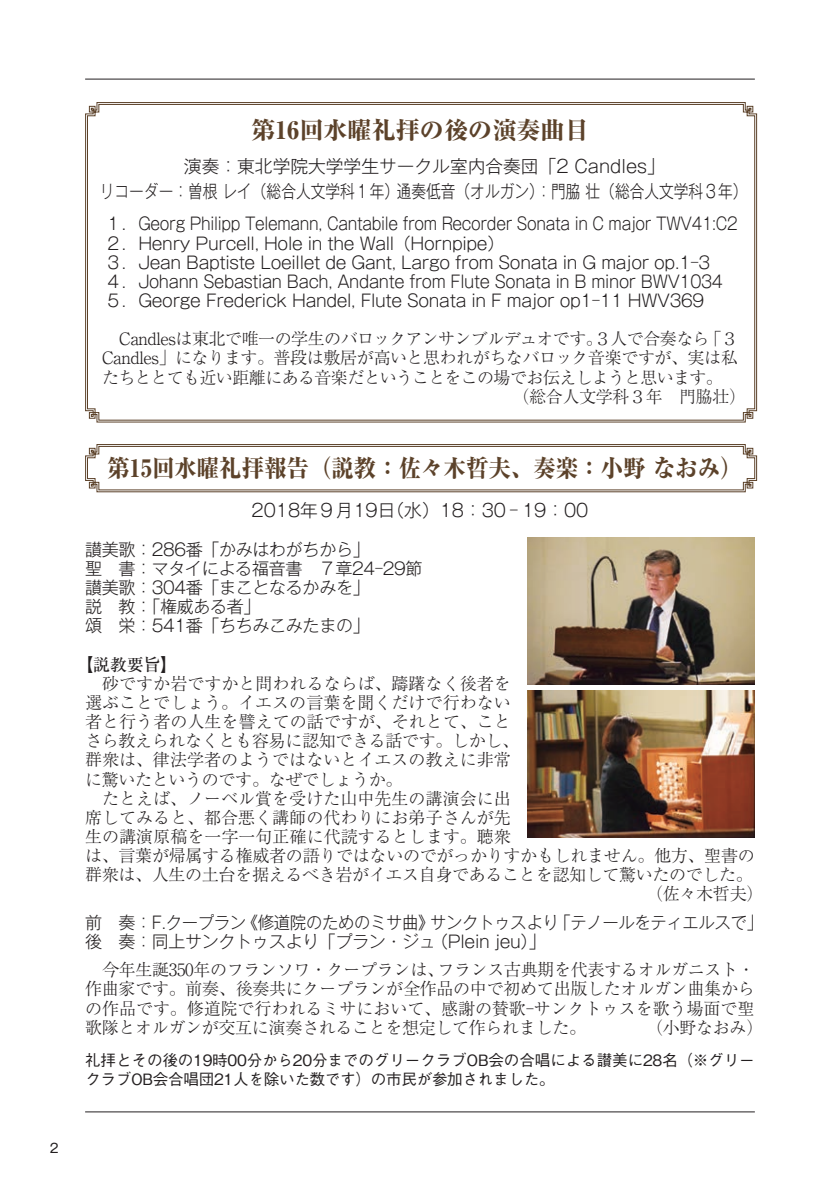
<style>
.page{position:relative;width:840px;height:1191px;background:#fff}
.page>*{position:absolute;margin:0;border:0;box-sizing:border-box;transform-origin:0 0}
.t1{font:800 24px "Ryumin Pr 6";color:#5c422a;scale:.93 1}
.t2{font:800 24px "Ryumin Pr 6";color:#5c422a}
.t3{font:300 17.8px/25.6px "Gothic MB101 Pr 6";color:#231f20;text-align:center}
.t4{font:300 17px/19.2px "Gothic MB101 Pr 6";letter-spacing:-.02em;color:#231f20}
.t5{font:300 17px/19.2px "Ryumin Pr 6";letter-spacing:-.02em;color:#231f20;text-align:justify}
.t6{font:300 17px/19.2px "Ryumin Pr 6";color:#231f20}
.t7{font:300 17px "Ryumin Pr 6";letter-spacing:-.04em;color:#231f20}
.t8{font:500 17px "Ryumin Pr 6";color:#231f20}
.t9{font:500 15.6px/19.2px "Gothic BBB Pr 6";letter-spacing:-.02em;color:#231f20}
.t10{font:12.8px "Gothic MB101 Pr 6";color:#231f20}
</style>
<div class="page">
<svg style="left:86px;top:103px;width:669px;height:318px"></svg>
<hr style="left:85px;top:1111px;width:669px;height:1px;background:#231f20">
<hr style="left:85px;top:79px;width:669px;height:1px;background:#231f20">
<svg style="left:85px;top:444px;width:672px;height:49px"></svg>
<img style="left:527px;top:537px;width:227px;height:147px">
<img style="left:527px;top:690px;width:227px;height:147px">
<p class="t10" style="left:50px;top:1137px;width:10px">2</p>
<h1 class="t2" style="left:251px;top:111px;width:339px">第16回水曜礼拝の後の演奏曲目</h1>
<p class="t3" style="left:100px;top:152px;width:648px">演奏：東北学院大学学生サークル室内合奏団「2 Candles」<br>リコーダー：曽根 レイ（総合人文学科１年）通奏低音（オルガン）：門脇 壮（総合人文学科３年）</p>
<p class="t4" style="left:105px;top:213px;width:634px">１．Georg Philipp Telemann, Cantabile from Recorder Sonata in C major TWV41:C2<br>２．Henry Purcell, Hole in the Wall（Hornpipe）<br>３．Jean Baptiste Loeillet de Gant, Largo from Sonata in G major op.1-3<br>４．Johann Sebastian Bach, Andante from Flute Sonata in B minor BWV1034<br>５．George Frederick Handel, Flute Sonata in F major op1-11 HWV369</p>
<p class="t5" style="left:119px;top:328px;width:620px">Candlesは東北で唯一の学生のバロックアンサンブルデュオです。３人で合奏なら「３</p>
<p class="t5" style="left:102px;top:347px;width:637px">Candles」になります。普段は敷居が高いと思われがちなバロック音楽ですが、実は私</p>
<p class="t7" style="left:102px;top:364px;width:622px">たちととても近い距離にある音楽だということをこの場でお伝えしようと思います。</p>
<p class="t5" style="left:512px;top:386px;width:235px">（総合人文学科３年　門脇壮）</p>
<h1 class="t1" style="left:107px;top:449px;width:684px">第15回水曜礼拝報告（説教：佐々木哲夫、奏楽：小野 なおみ）</h1>
<p class="t3" style="left:251px;top:495px;width:338px">2018年９月19日（水）18：30 - 19：00</p>
<p class="t4" style="left:85px;top:538px;width:339px">讃美歌：286番「かみはわがちから」<br>聖　書：マタイによる福音書　７章24-29節讃美歌：304番「まことなるかみを」<br>説　教：「権威ある者」<br>頌　栄：541番「ちちみこみたまの」</p>
<p class="t8" style="left:77px;top:651px;width:102px">【説教要旨】</p>
<p class="t6" style="left:85px;top:673px;width:435px;text-indent:17px">砂ですか岩ですかと問われるならば、躊躇なく後者を選ぶことでしょう。イエスの言葉を聞くだけで行わない者と行う者の人生を譬えての話ですが、それとて、ことさら教えられなくとも容易に認知できる話です。しかし、群衆は、律法学者のようではないとイエスの教えに非常に驚いたというのです。なぜでしょうか。</p>
<p class="t6" style="left:102px;top:787px;width:410px">たとえば、ノーベル賞を受けた山中先生の講演会に出</p>
<p class="t6" style="left:85px;top:807px;width:427px">席してみると、都合悪く講師の代わりにお弟子さんが先</p>
<p class="t6" style="left:85px;top:826px;width:427px">生の講演原稿を一字一句正確に代読するとします。聴衆</p>
<p class="t5" style="left:85px;top:845px;width:670px">は、言葉が帰属する権威者の語りではないのでがっかりすかもしれません。他方、聖書の</p>
<p class="t5" style="left:85px;top:864px;width:669px">群衆は、人生の土台を据えるべき岩がイエス自身であることを認知して驚いたのでした。</p>
<p class="t5" style="left:646px;top:883px;width:119px">（佐々木哲夫）</p>
<p class="t4" style="left:85px;top:911px;width:679px">前　奏：F.クープラン《修道院のためのミサ曲》サンクトゥスより「テノールをティエルスで」後　奏：同上サンクトゥスより「プラン・ジュ（Plein jeu）」</p>
<p class="t5" style="left:85px;top:959px;width:670px;text-indent:17px">今年生誕350年のフランソワ・クープランは、フランス古典期を代表するオルガニスト・作曲家です。前奏、後奏共にクープランが全作品の中で初めて出版したオルガン曲集からの作品です。修道院で行われるミサにおいて、感謝の賛歌-サンクトゥスを歌う場面で聖歌隊とオルガンが交互に演奏されることを想定して作られました。</p>
<p class="t5" style="left:646px;top:1016px;width:119px">（小野なおみ）</p>
<p class="t9" style="left:85px;top:1049px;width:670px">礼拝とその後の19時00分から20分までのグリークラブOB会の合唱による讃美に28名（※グリークラブOB会合唱団21人を除いた数です）の市民が参加されました。</p>
</div>
